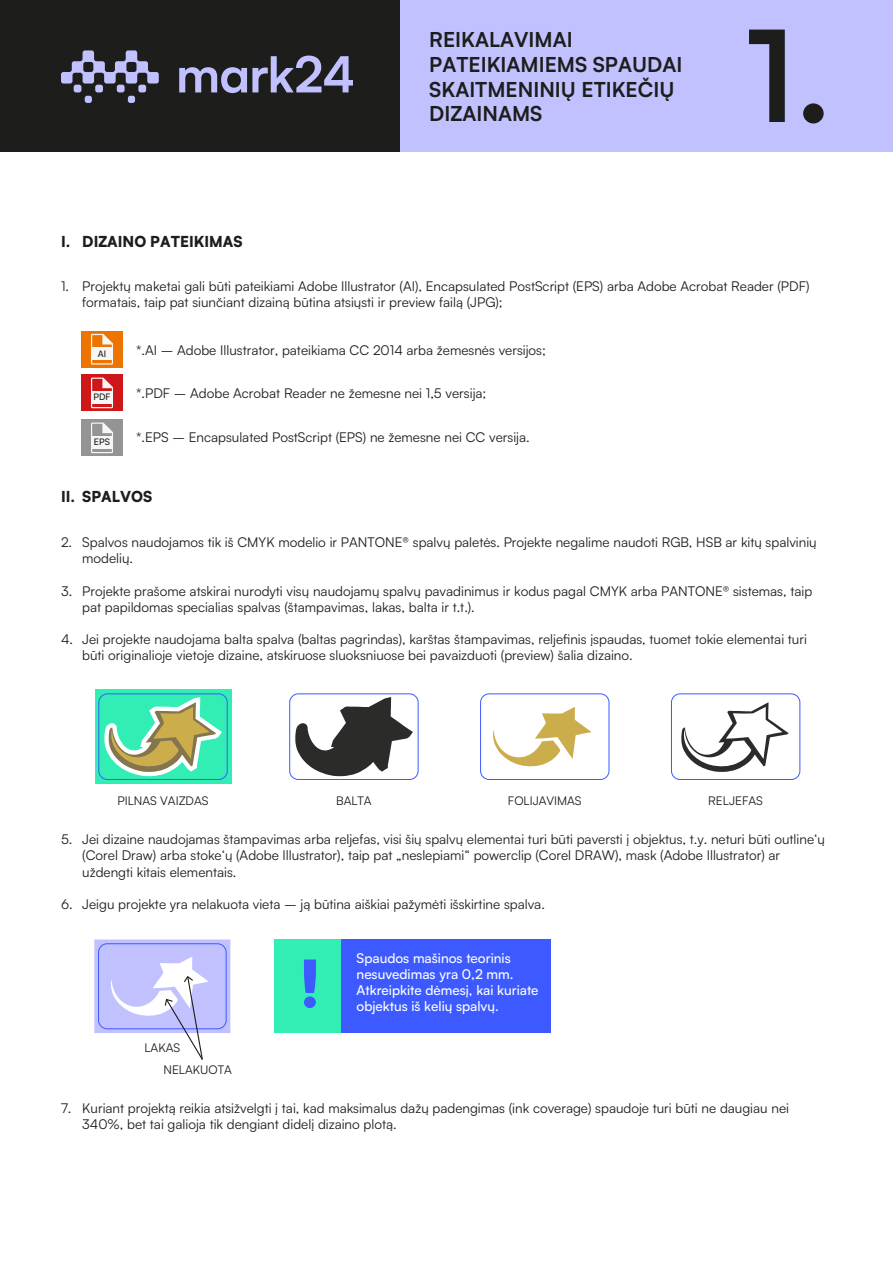
<style>
.page{position:relative;width:893px;height:1263px;background:#fff}
.page>*{position:absolute;margin:0;border:0;box-sizing:border-box;transform-origin:0 0}
.t1{font:700 126.45px "Satoshi";color:#1d1d1b}
.t2{font:900 64.5px "Satoshi";color:#3c5aff}
.t3{font:700 20.55px/24.6px "Satoshi";color:#1d1d1b}
.t4{font:900 15px "Satoshi";color:#1d1d1b}
.t5{font:13.5px/16.2px "Satoshi";color:#1d1d1b}
.t6{font:500 13.5px/16.2px "Satoshi";color:#fff}
.t7{font:12px/22.5px "Satoshi";color:#1d1d1b}
.t8{font:500 9px "Satoshi";color:#1d1d1b}
</style>
<div class="page">
<div style="left:81px;top:375px;width:42px;height:36px;background:#cf1619"></div>
<svg style="left:91px;top:378px;width:22px;height:30px"></svg>
<div style="left:91px;top:391px;width:21px;height:12px;background:#f6f6f7"></div>
<div style="left:81px;top:331px;width:42px;height:36px;background:#ee7402"></div>
<svg style="left:91px;top:334px;width:22px;height:30px"></svg>
<div style="left:91px;top:347px;width:21px;height:12px;background:#f6f6f7"></div>
<div style="left:0;top:0;width:401px;height:152px;background:#1d1d1b"></div>
<div style="left:401px;top:0;width:492px;height:152px;background:#c1c1ff"></div>
<svg style="left:61px;top:50px;width:98px;height:34px"></svg>
<div style="left:128px;top:96px;width:7px;height:7px;background:#c1c1ff;border-radius:2px"></div>
<div style="left:138px;top:85px;width:8px;height:7px;background:#c1c1ff;border-radius:2px"></div>
<div style="left:117px;top:85px;width:8px;height:7px;background:#c1c1ff;border-radius:2px"></div>
<div style="left:85px;top:96px;width:7px;height:7px;background:#c1c1ff;border-radius:2px"></div>
<div style="left:95px;top:85px;width:8px;height:7px;background:#c1c1ff;border-radius:2px"></div>
<div style="left:74px;top:85px;width:7px;height:7px;background:#c1c1ff;border-radius:2px"></div>
<svg style="left:179px;top:56px;width:174px;height:37px"></svg>
<div style="left:81px;top:420px;width:42px;height:36px;background:#949494"></div>
<svg style="left:91px;top:422px;width:22px;height:31px"></svg>
<div style="left:91px;top:436px;width:21px;height:12px;background:#f6f6f7"></div>
<svg style="left:295px;top:697px;width:118px;height:79px"></svg>
<div style="left:289px;top:693px;width:129px;height:87px;border:1px solid #3c5aff;border-radius:9px"></div>
<svg style="left:681px;top:702px;width:108px;height:70px"></svg>
<div style="left:671px;top:693px;width:129px;height:87px;border:1px solid #3c5aff;border-radius:9px"></div>
<div style="left:95px;top:690px;width:137px;height:94px;background:#32edb4"></div>
<div style="left:98px;top:693px;width:130px;height:87px;border:1px solid #3c5aff;border-radius:9px"></div>
<svg style="left:104px;top:697px;width:118px;height:79px"></svg>
<div style="left:480px;top:693px;width:129px;height:87px;border:1px solid #3c5aff;border-radius:9px"></div>
<svg style="left:493px;top:707px;width:98px;height:60px"></svg>
<div style="left:341px;top:939px;width:210px;height:94px;background:#3c5aff"></div>
<div style="left:275px;top:939px;width:66px;height:94px;background:#32edb4"></div>
<svg style="left:94px;top:939px;width:136px;height:121px"></svg>
<p class="t4" style="left:61px;top:230px;width:183px">I. DIZAINO PATEIKIMAS</p>
<h3 class="t3" style="left:429px;top:26px;width:254px">REIKALAVIMAI<br>PATEIKIAMIEMS SPAUDAI<br>SKAITMENINIŲ ETIKEČIŲ<br>DIZAINAMS</h3>
<h1 class="t1" style="left:745px;top:-16px;width:89px">1.</h1>
<p class="t5" style="left:82px;top:277px;width:729px;text-indent:-21px">1. Projektų maketai gali būti pateikiami Adobe Illustrator (AI), Encapsulated PostScript (EPS) arba Adobe Acrobat Reader (PDF) formatais, taip pat siunčiant dizainą būtina atsiųsti ir preview failą (JPG);</p>
<p class="t8" style="left:98px;top:347px;width:10px">AI</p>
<p class="t8" style="left:93px;top:391px;width:19px">PDF</p>
<p class="t8" style="left:94px;top:436px;width:18px">EPS</p>
<p class="t5" style="left:136px;top:341px;width:411px">*.AI – Adobe Illustrator, pateikiama CC 2014 arba žemesnės versijos;</p>
<p class="t5" style="left:136px;top:385px;width:352px">*.PDF – Adobe Acrobat Reader ne žemesne nei 1,5 versija;</p>
<p class="t5" style="left:136px;top:428px;width:395px">*.EPS – Encapsulated PostScript (EPS) ne žemesne nei CC versija.</p>
<p class="t4" style="left:61px;top:485px;width:93px">II. SPALVOS</p>
<p class="t5" style="left:82px;top:533px;width:736px;text-indent:-21px">2. Spalvos naudojamos tik iš CMYK modelio ir PANTONE® spalvų paletės. Projekte negalime naudoti RGB, HSB ar kitų spalvinių modelių.</p>
<p class="t5" style="left:82px;top:582px;width:731px;text-indent:-21px">3. Projekte prašome atskirai nurodyti visų naudojamų spalvų pavadinimus ir kodus pagal CMYK arba PANTONE® sistemas, taip pat papildomas specialias spalvas (štampavimas, lakas, balta ir t.t.).</p>
<p class="t5" style="left:82px;top:631px;width:726px;text-indent:-21px">4. Jei projekte naudojama balta spalva (baltas pagrindas), karštas štampavimas, reljefinis įspaudas, tuomet tokie elementai turi būti originalioje vietoje dizaine, atskiruose sluoksniuose bei pavaizduoti (preview) šalia dizaino.</p>
<p class="t7" style="left:117px;top:789px;width:93px">PILNAS VAIZDAS</p>
<p class="t7" style="left:336px;top:789px;width:37px">BALTA</p>
<p class="t7" style="left:508px;top:789px;width:75px">FOLIJAVIMAS</p>
<p class="t7" style="left:708px;top:789px;width:56px">RELJEFAS</p>
<p class="t5" style="left:82px;top:831px;width:744px;text-indent:-21px">5. Jei dizaine naudojamas štampavimas arba reljefas, visi šių spalvų elementai turi būti paversti į objektus, t.y. neturi būti outline‘ų (Corel Draw) arba stoke‘ų (Adobe Illustrator), taip pat „neslepiami“ powerclip (Corel DRAW), mask (Adobe Illustrator) ar uždengti kitais elementais.</p>
<p class="t5" style="left:61px;top:895px;width:485px">6. Jeigu projekte yra nelakuota vieta – ją būtina aiškiai pažymėti išskirtine spalva.</p>
<p class="t7" style="left:163px;top:1036px;width:70px;text-indent:-19px">LAKAS<br>NELAKUOTA</p>
<h2 class="t2" style="left:299px;top:934px;width:24px">!</h2>
<p class="t6" style="left:357px;top:949px;width:184px">Spaudos mašinos teorinis nesuvedimas yra 0,2 mm.<br>Atkreipkite dėmesį, kai kuriate objektus iš kelių spalvų.</p>
<p class="t5" style="left:82px;top:1099px;width:708px;text-indent:-21px">7. Kuriant projektą reikia atsižvelgti į tai, kad maksimalus dažų padengimas (ink coverage) spaudoje turi būti ne daugiau nei<br>340%, bet tai galioja tik dengiant didelį dizaino plotą.</p>
</div>
